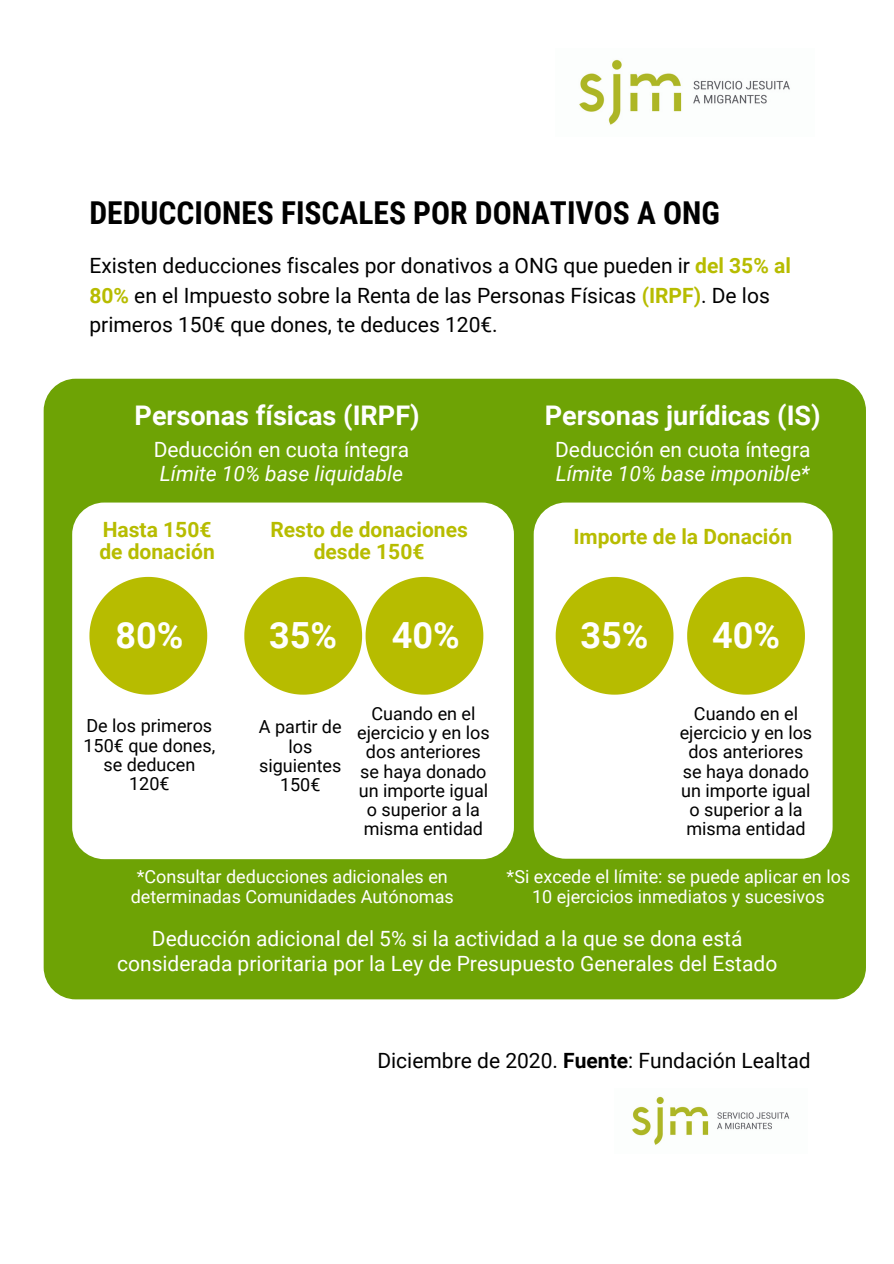
<style>
.page{position:relative;width:894px;height:1264px;background:#fff}
.page>*{position:absolute;margin:0;border:0;box-sizing:border-box;transform-origin:0 0}
.t1{font:700 36px "Roboto";color:#fff}
.t2{font:700 31.5px "Roboto Condensed";color:#000}
.t3{font:700 27px "Roboto";color:#fff}
.t4{font:21px/29.2px "Roboto";color:#000}
.t5{font:21px/24.8px "Roboto";color:#fff;text-align:center}
.t6{font:700 21px/21.5px "Roboto";color:#b7bc00}
.t7{font:italic 21px "Roboto";color:#fff}
.t8{font:18px/19.2px "Roboto";color:#000;text-align:center}
.t9{font:18px/20.2px "Roboto";color:#fff;text-align:center}
.s1{font-weight:700;color:#b7bc00}
.s2{font-weight:700}
</style>
<div class="page">
<div style="left:44px;top:379px;width:821px;height:620px;background:#6ea305;border-radius:32px"></div>
<div style="left:72px;top:502px;width:442px;height:357px;background:#fff;border-radius:32px"></div>
<div style="left:533px;top:502px;width:299px;height:356px;background:#fff;border-radius:32px"></div>
<svg style="left:89px;top:577px;width:118px;height:117px"></svg>
<svg style="left:244px;top:577px;width:239px;height:117px"></svg>
<svg style="left:555px;top:577px;width:118px;height:117px"></svg>
<svg style="left:687px;top:577px;width:117px;height:117px"></svg>
<img style="left:579px;top:59px;width:211px;height:66px">
<img style="left:632px;top:1096px;width:158px;height:49px">
<p class="t2" style="left:89px;top:195px;width:631px">DEDUCCIONES FISCALES POR DONATIVOS A ONG</p>
<p class="t4" style="left:89px;top:251px;width:702px">Existen deducciones fiscales por donativos a ONG que pueden ir <span class="s1">del 35% al<br>80%</span> en el Impuesto sobre la Renta de las Personas Físicas <span class="s1">(IRPF)</span>. De los primeros 150€ que dones, te deduces 120€.</p>
<p class="t3" style="left:134px;top:400px;width:286px">Personas físicas (IRPF)</p>
<p class="t3" style="left:544px;top:400px;width:277px">Personas jurídicas (IS)</p>
<p class="t5" style="left:154px;top:437px;width:257px">Deducción en cuota íntegra</p>
<p class="t7" style="left:160px;top:462px;width:245px">Límite 10% base liquidable</p>
<p class="t5" style="left:555px;top:437px;width:257px">Deducción en cuota íntegra</p>
<p class="t7" style="left:555px;top:462px;width:255px">Límite 10% base imponible*</p>
<p class="t6" style="left:99px;top:519px;width:117px">Hasta 150€ de donación</p>
<p class="t6" style="left:270px;top:519px;width:199px;text-align:center">Resto de donaciones desde 150€</p>
<p class="t1" style="left:115px;top:614px;width:69px">80%</p>
<p class="t1" style="left:269px;top:614px;width:69px">35%</p>
<p class="t1" style="left:392px;top:614px;width:69px">40%</p>
<p class="t8" style="left:83px;top:716px;width:133px">De los primeros<br>150€ que dones, se deducen<br>120€</p>
<p class="t8" style="left:259px;top:717px;width:84px">A partir de los siguientes<br>150€</p>
<p class="t8" style="left:357px;top:704px;width:134px">Cuando en el ejercicio y en los dos anteriores se haya donado un importe igual o superior a la misma entidad</p>
<p class="t6" style="left:573px;top:526px;width:220px">Importe de la Donación</p>
<p class="t1" style="left:580px;top:614px;width:69px">35%</p>
<p class="t1" style="left:711px;top:614px;width:69px">40%</p>
<p class="t8" style="left:679px;top:704px;width:134px">Cuando en el ejercicio y en los dos anteriores se haya donado un importe igual o superior a la misma entidad</p>
<p class="t9" style="left:131px;top:866px;width:324px">*Consultar deducciones adicionales en determinadas Comunidades Autónomas</p>
<p class="t9" style="left:506px;top:866px;width:345px">*Si excede el límite: se puede aplicar en los<br>10 ejercicios inmediatos y sucesivos</p>
<p class="t5" style="left:117px;top:926px;width:661px">Deducción adicional del 5% si la actividad a la que se dona está considerada prioritaria por la Ley de Presupuesto Generales del Estado</p>
<p class="t4" style="left:377px;top:1045px;width:434px">Diciembre de 2020. <span class="s2">Fuente</span>: Fundación Lealtad</p>
</div>
